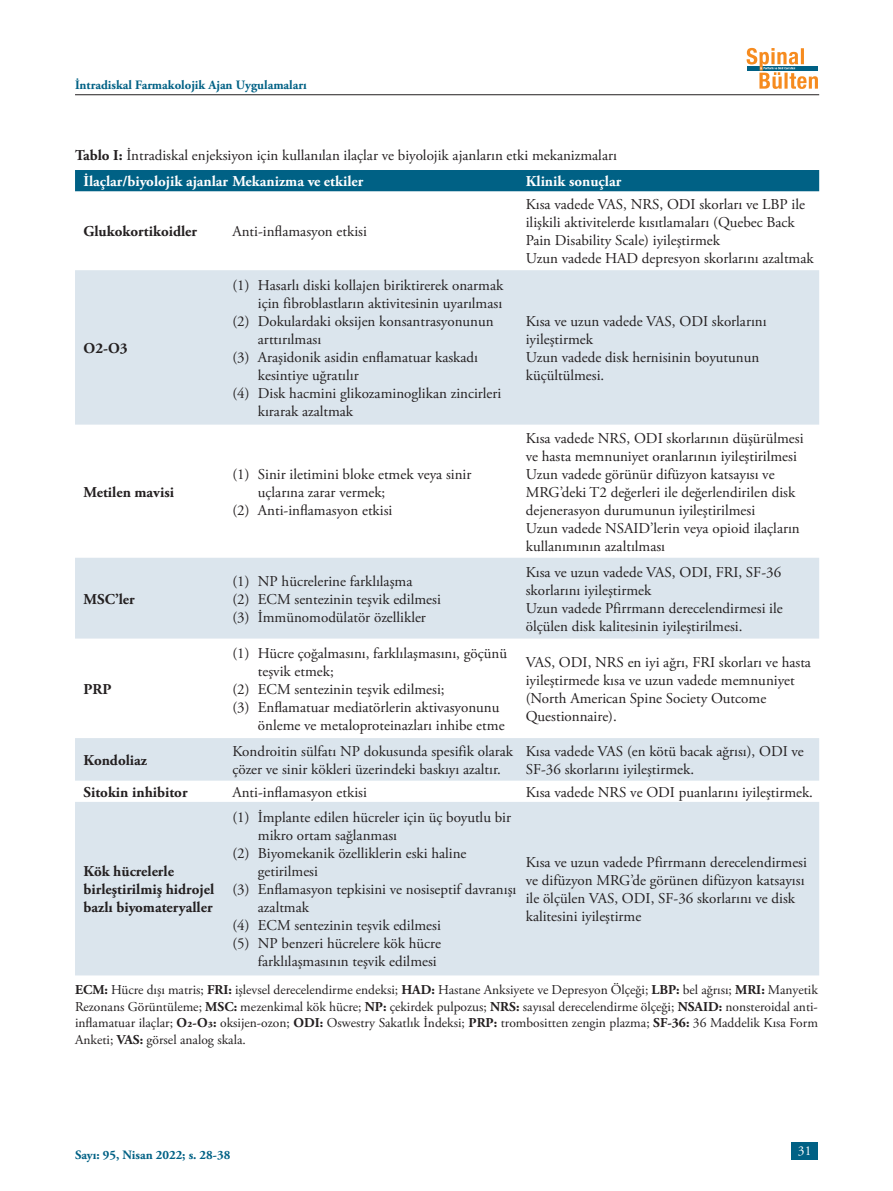
<style>
.page{position:relative;width:893px;height:1191px;background:#fff}
.page>*{position:absolute;margin:0;border:0;box-sizing:border-box;transform-origin:0 0}
.t1{font:15px/18px "Adobe Garamond Pro";color:#231f20}
.t2{font:700 15px/18px "Adobe Garamond Pro";color:#231f20}
.t3{font:700 15px "Adobe Garamond Pro";color:#fff}
.t4{font:13.5px/16.5px "Adobe Garamond Pro";color:#231f20;text-align:justify}
.t5{font:13.5px "Adobe Garamond Pro";color:#fff}
.t6{font:700 12.75px "Adobe Garamond Pro";color:#006185}
.s1{font-weight:700}
.s2{font-weight:700;color:#fff}
</style>
<div class="page">
<div style="left:791px;top:1141px;width:27px;height:18px;background:#006185"></div>
<hr style="left:75px;top:94px;width:744px;height:1px;background:#231f20">
<svg style="left:747px;top:48px;width:71px;height:41px"></svg>
<div style="left:75px;top:170px;width:744px;height:21px;background:#006185"></div>
<svg style="left:75px;top:270px;width:744px;height:705px;fill:#dbe5ed"></svg>
<p class="t6" style="left:75px;top:77px;width:233px">İntradiskal Farmakolojik Ajan Uygulamaları</p>
<p class="t1" style="left:84px;top:142px;width:535px;line-height:26.2px;text-indent:-9px"><span class="s1">Tablo I:</span> İntradiskal enjeksiyon için kullanılan ilaçlar ve biyolojik ajanların etki mekanizmaları<br><span class="s2">İlaçlar/biyolojik ajanlar Mekanizma ve etkiler</span></p>
<p class="t3" style="left:526px;top:173px;width:97px">Klinik sonuçlar</p>
<p class="t2" style="left:84px;top:223px;width:115px">Glukokortikoidler</p>
<p class="t1" style="left:232px;top:223px;width:136px">Anti-inflamasyon etkisi</p>
<p class="t2" style="left:84px;top:339px;width:46px">O2-O3</p>
<p class="t2" style="left:84px;top:483px;width:92px">Metilen mavisi</p>
<p class="t1" style="left:232px;top:277px;width:272px">(1) Hasarlı diski kollajen biriktirerek onarmak</p>
<p class="t1" style="left:258px;top:295px;width:246px">için fibroblastların aktivitesinin uyarılması</p>
<p class="t1" style="left:232px;top:313px;width:263px">(2) Dokulardaki oksijen konsantrasyonunun</p>
<p class="t1" style="left:258px;top:331px;width:65px">arttırılması</p>
<p class="t1" style="left:232px;top:349px;width:247px">(3) Araşidonik asidin enflamatuar kaskadı</p>
<p class="t1" style="left:258px;top:367px;width:102px">kesintiye uğratılır</p>
<p class="t1" style="left:232px;top:385px;width:270px">(4) Disk hacmini glikozaminoglikan zincirleri</p>
<p class="t1" style="left:258px;top:403px;width:97px">kırarak azaltmak</p>
<p class="t1" style="left:232px;top:465px;width:241px">(1) Sinir iletimini bloke etmek veya sinir</p>
<p class="t1" style="left:258px;top:483px;width:129px">uçlarına zarar vermek;</p>
<p class="t1" style="left:232px;top:501px;width:162px">(2) Anti-inflamasyon etkisi</p>
<p class="t1" style="left:526px;top:196px;width:289px">Kısa vadede VAS, NRS, ODI skorları ve LBP ile ilişkili aktivitelerde kısıtlamaları (Quebec Back Pain Disability Scale) iyileştirmek<br>Uzun vadede HAD depresyon skorlarını azaltmak</p>
<p class="t1" style="left:526px;top:313px;width:242px">Kısa ve uzun vadede VAS, ODI skorlarını iyileştirmek<br>Uzun vadede disk hernisinin boyutunun küçültülmesi.</p>
<p class="t1" style="left:526px;top:429px;width:279px">Kısa vadede NRS, ODI skorlarının düşürülmesi ve hasta memnuniyet oranlarının iyileştirilmesi Uzun vadede görünür difüzyon katsayısı ve MRG’deki T2 değerleri ile değerlendirilen disk dejenerasyon durumunun iyileştirilmesi<br>Uzun vadede NSAID’lerin veya opioid ilaçların kullanımının azaltılması</p>
<p class="t2" style="left:84px;top:590px;width:53px">MSC’ler</p>
<p class="t2" style="left:84px;top:680px;width:29px">PRP</p>
<p class="t1" style="left:232px;top:572px;width:210px">(1) NP hücrelerine farklılaşma<br>(2) ECM sentezinin teşvik edilmesi (3) İmmünomodülatör özellikler</p>
<p class="t1" style="left:526px;top:563px;width:258px">Kısa ve uzun vadede VAS, ODI, FRI, SF-36 skorlarını iyileştirmek<br>Uzun vadede Pfirrmann derecelendirmesi ile ölçülen disk kalitesinin iyileştirilmesi.</p>
<p class="t1" style="left:232px;top:644px;width:276px">(1) Hücre çoğalmasını, farklılaşmasını, göçünü</p>
<p class="t1" style="left:258px;top:662px;width:77px">teşvik etmek;</p>
<p class="t1" style="left:232px;top:680px;width:214px">(2) ECM sentezinin teşvik edilmesi;</p>
<p class="t1" style="left:232px;top:698px;width:269px">(3) Enflamatuar mediatörlerin aktivasyonunu</p>
<p class="t1" style="left:258px;top:716px;width:248px">önleme ve metaloproteinazları inhibe etme</p>
<p class="t1" style="left:526px;top:653px;width:287px">VAS, ODI, NRS en iyi ağrı, FRI skorları ve hasta iyileştirmede kısa ve uzun vadede memnuniyet (North American Spine Society Outcome Questionnaire).</p>
<p class="t2" style="left:84px;top:751px;width:65px">Kondoliaz</p>
<p class="t1" style="left:232px;top:742px;width:282px">Kondroitin sülfatı NP dokusunda spesifik olarak çözer ve sinir kökleri üzerindeki baskıyı azaltır.</p>
<p class="t1" style="left:526px;top:742px;width:280px">Kısa vadede VAS (en kötü bacak ağrısı), ODI ve<br>SF-36 skorlarını iyileştirmek.</p>
<p class="t2" style="left:84px;top:783px;width:106px">Sitokin inhibitor</p>
<p class="t1" style="left:232px;top:783px;width:136px">Anti-inflamasyon etkisi</p>
<p class="t1" style="left:526px;top:783px;width:289px">Kısa vadede NRS ve ODI puanlarını iyileştirmek.</p>
<p class="t2" style="left:84px;top:862px;width:132px">Kök hücrelerle birleştirilmiş hidrojel bazlı biyomateryaller</p>
<p class="t1" style="left:232px;top:809px;width:280px">(1) İmplante edilen hücreler için üç boyutlu bir</p>
<p class="t1" style="left:258px;top:827px;width:141px">mikro ortam sağlanması</p>
<p class="t1" style="left:232px;top:845px;width:236px">(2) Biyomekanik özelliklerin eski haline</p>
<p class="t1" style="left:258px;top:863px;width:62px">getirilmesi</p>
<p class="t1" style="left:232px;top:881px;width:286px">(3) Enflamasyon tepkisini ve nosiseptif davranışı</p>
<p class="t1" style="left:258px;top:899px;width:53px">azaltmak</p>
<p class="t1" style="left:232px;top:917px;width:210px">(4) ECM sentezinin teşvik edilmesi</p>
<p class="t1" style="left:232px;top:935px;width:210px">(5) NP benzeri hücrelere kök hücre</p>
<p class="t1" style="left:258px;top:953px;width:180px">farklılaşmasının teşvik edilmesi</p>
<p class="t1" style="left:526px;top:854px;width:283px">Kısa ve uzun vadede Pfirrmann derecelendirmesi ve difüzyon MRG’de görünen difüzyon katsayısı ile ölçülen VAS, ODI, SF-36 skorlarını ve disk kalitesini iyileştirme</p>
<p class="t4" style="left:75px;top:982px;width:744px"><span class="s1">ECM:</span> Hücre dışı matris; <span class="s1">FRI:</span> işlevsel derecelendirme endeksi; <span class="s1">HAD:</span> Hastane Anksiyete ve Depresyon Ölçeği; <span class="s1">LBP:</span> bel ağrısı; <span class="s1">MRI:</span> Manyetik Rezonans Görüntüleme; <span class="s1">MSC:</span> mezenkimal kök hücre; <span class="s1">NP:</span> çekirdek pulpozus; <span class="s1">NRS:</span> sayısal derecelendirme ölçeği; <span class="s1">NSAID:</span> nonsteroidal anti&shy;inflamatuar ilaçlar; <span class="s1">O2-O3:</span> oksijen-ozon; <span class="s1">ODI:</span> Oswestry Sakatlık İndeksi; <span class="s1">PRP:</span> trombositten zengin plazma; <span class="s1">SF-36:</span> 36 Maddelik Kısa Form Anketi; <span class="s1">VAS:</span> görsel analog skala.</p>
<p class="t6" style="left:75px;top:1147px;width:157px">Sayı: 95, Nisan 2022; s. 28-38</p>
<p class="t5" style="left:798px;top:1143px;width:15px">31</p>
</div>
